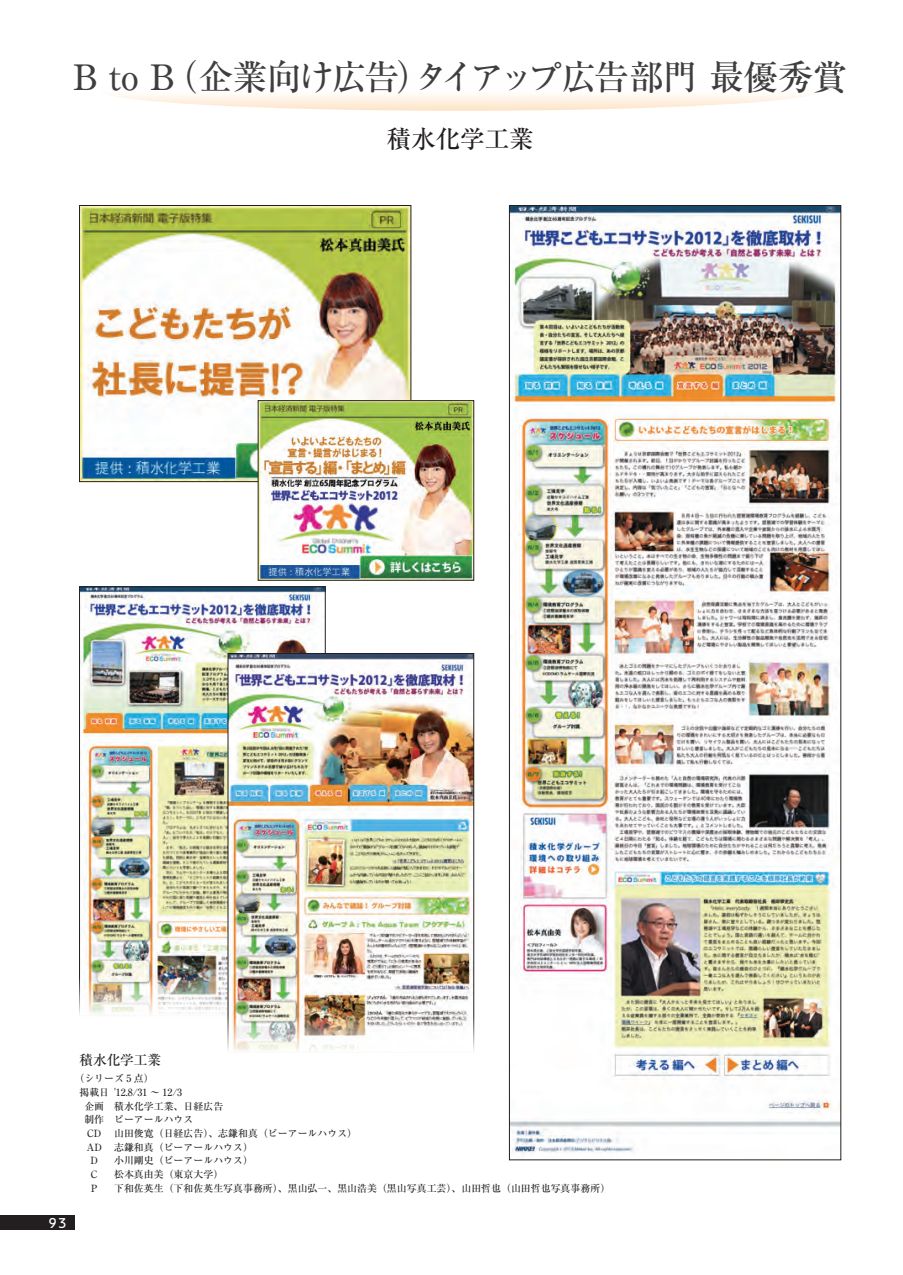
<style>
.page{position:relative;width:903px;height:1275px;background:#fff}
.page>*{position:absolute;margin:0;border:0;box-sizing:border-box;transform-origin:0 0}
.t1{font:500 35px "Ryumin Pro";letter-spacing:-.035em;color:#3e3e3f}
.t2{font:500 24.5px "Ryumin Pro";color:#231f20}
.t3{font:500 13.65px "Ryumin Pro";color:#231f20}
.t4{font:13.65px "OCRB";color:#fff}
.t5{font:500 9.97px "Ryumin Pro";color:#231f20}
</style>
<div class="page">
<div style="left:100px;top:71px;width:720px;height:40px;background:linear-gradient(to bottom,#feffff,#feebd7);border-radius:50%"></div>
<img style="left:511px;top:207px;width:328px;height:948px">
<img style="left:81px;top:207px;width:328px;height:273px">
<div style="left:79px;top:205px;width:332px;height:277px;border:1px solid #231f20"></div>
<img style="left:81px;top:589px;width:242px;height:425px">
<img style="left:230px;top:655px;width:242px;height:395px">
<div style="left:228px;top:653px;width:246px;height:399px;border:1px solid #231f20"></div>
<img style="left:260px;top:402px;width:212px;height:176px">
<div style="left:258px;top:400px;width:216px;height:180px;border:1px solid #231f20"></div>
<div style="left:0;top:1215px;width:74px;height:15px;background:#231f20"></div>
<h1 class="t1" style="left:73px;top:49px;width:776px">B to B（企業向け広告）タイアップ広告部門 最優秀賞</h1>
<h2 class="t2" style="left:387px;top:120px;width:148px">積水化学工業</h2>
<h3 class="t4" style="left:48px;top:1215px;width:21px">93</h3>
<h3 class="t3" style="left:79px;top:1049px;width:83px">積水化学工業</h3>
<p class="t5" style="left:74px;top:1071px;width:81px">（シリーズ 5 点）</p>
<p class="t5" style="left:79px;top:1084px;width:104px">掲載日 '12.8/31 〜 12/3</p>
<p class="t5" style="left:84px;top:1098px;width:140px">企画 積水化学工業、日経広告</p>
<p class="t5" style="left:84px;top:1112px;width:111px">制作 ピーアールハウス</p>
<p class="t5" style="left:87px;top:1125px;width:16px">CD</p>
<p class="t5" style="left:114px;top:1125px;width:245px">山田俊寛（日経広告）、志鎌和真（ピーアールハウス）</p>
<p class="t5" style="left:86px;top:1139px;width:168px">AD 志鎌和真（ピーアールハウス）</p>
<p class="t5" style="left:90px;top:1153px;width:9px">D</p>
<p class="t5" style="left:114px;top:1153px;width:140px">小川剛史（ピーアールハウス）</p>
<p class="t5" style="left:91px;top:1166px;width:8px">C</p>
<p class="t5" style="left:114px;top:1166px;width:111px">松本真由美（東京大学）</p>
<p class="t5" style="left:91px;top:1180px;width:8px">P</p>
<p class="t5" style="left:114px;top:1180px;width:498px">下和佐英生（下和佐英生写真事務所）、黒山弘一、黒山浩美（黒山写真工芸）、山田哲也（山田哲也写真事務所）</p>
</div>
